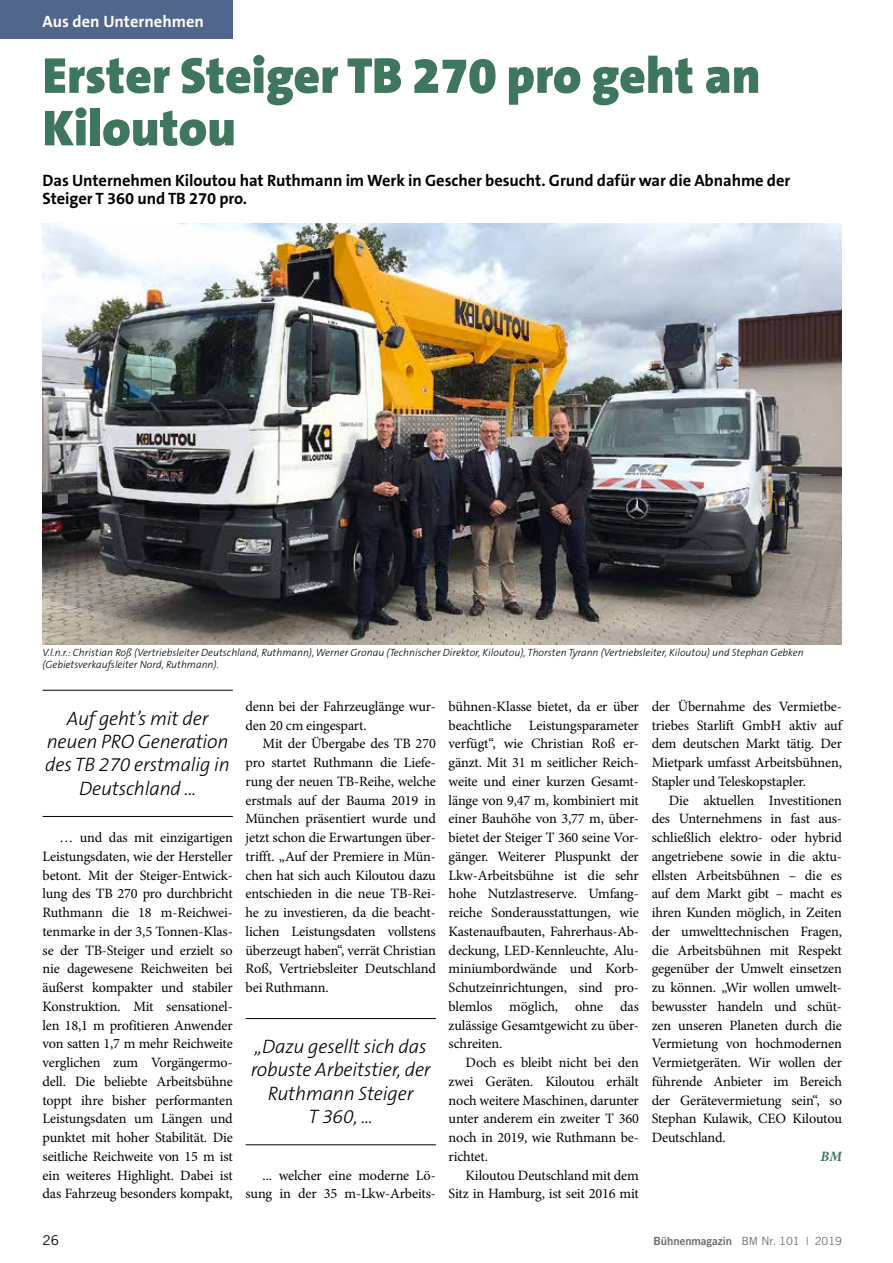
<style>
.page{position:relative;width:893px;height:1263px;background:#fff}
.page>*{position:absolute;margin:0;border:0;box-sizing:border-box;transform-origin:0 0}
.t1{font:900 51px/52.5px "The Sans B9";color:#3f765e}
.t2{font:italic 300 19.5px/23.4px "The Sans B3";letter-spacing:-.01em;color:#000;text-align:center}
.t3{font:700 16.5px/18.8px "The Sans B7";letter-spacing:-.005em;color:#000}
.t4{font:700 16.5px "The Sans B7";color:#fff}
.t5{font:14.25px/18.8px "Minion Pro";letter-spacing:-.01em;color:#000;text-align:justify}
.t6{font:italic 700 14.25px "Minion Pro";color:#3f765e}
.t7{font:13.5px "Trade Gothic";color:#000}
.t8{font:11.25px "Trade Gothic Bold Two";color:#6e6e6e}
.t9{font:italic 300 10.5px/12.3px "The Sans B3";color:#000}
.s1{font-family:"Trade Gothic"}
</style>
<div class="page">
<div style="left:0;top:0;width:233px;height:39px;background:#51658d"></div>
<hr style="left:43px;top:690px;width:190px;height:1px;background:#000">
<hr style="left:43px;top:816px;width:190px;height:1px;background:#000">
<hr style="left:246px;top:1018px;width:190px;height:1px;background:#000">
<hr style="left:246px;top:1144px;width:190px;height:1px;background:#000">
<img style="left:43px;top:224px;width:799px;height:420px">
<p class="t4" style="left:43px;top:13px;width:163px">Aus den Unternehmen</p>
<h1 class="t1" style="left:43px;top:51px;width:719px">Erster Steiger TB 270 pro geht an<br>Kiloutou</h1>
<p class="t3" style="left:43px;top:171px;width:749px">Das Unternehmen Kiloutou hat Ruthmann im Werk in Gescher besucht. Grund dafür war die Abnahme der<br>Steiger T 360 und TB 270 pro.</p>
<p class="t9" style="left:43px;top:646px;width:763px">V.l.n.r.: Christian Roß (Vertriebsleiter Deutschland, Ruthmann), Werner Gronau (Technischer Direktor, Kiloutou), Thorsten Tyrann (Vertriebsleiter, Kiloutou) und Stephan Gebken (Gebietsverkaufsleiter Nord, Ruthmann).</p>
<h2 class="t2" style="left:45px;top:707px;width:186px">Auf geht’s mit der neuen PRO Generation des TB 270 erstmalig in<br>Deutschland ...</h2>
<p class="t5" style="left:43px;top:828px;width:192px;text-indent:17px">… und das mit einzigartigen Leistungsdaten, wie der Hersteller betont. Mit der Steiger-Entwick&shy;lung des TB 270 pro durchbricht Ruthmann die 18 m-Reichwei&shy;tenmarke in der 3,5 Tonnen-Klas&shy;se der TB-Steiger und erzielt so nie dagewesene Reichweiten bei äußerst kompakter und stabiler Konstruktion. Mit sensationel&shy;len 18,1 m profitieren Anwender von satten 1,7 m mehr Reichweite verglichen zum Vorgängermo&shy;dell. Die beliebte Arbeitsbühne toppt ihre bisher performanten Leistungsdaten um Längen und punktet mit hoher Stabilität. Die seitliche Reichweite von 15 m ist ein weiteres Highlight. Dabei ist das Fahrzeug besonders kompakt,</p>
<p class="t5" style="left:246px;top:697px;width:192px">denn bei der Fahrzeuglänge wur&shy;den 20 cm eingespart.</p>
<p class="t5" style="left:246px;top:734px;width:192px;text-indent:17px">Mit der Übergabe des TB 270 pro startet Ruthmann die Liefe&shy;rung der neuen TB-Reihe, welche erstmals auf der Bauma 2019 in München präsentiert wurde und jetzt schon die Erwartungen über&shy;trifft. „Auf der Premiere in Mün&shy;chen hat sich auch Kiloutou dazu entschieden in die neue TB-Rei&shy;he zu investieren, da die beacht&shy;lichen Leistungsdaten vollstens überzeugt haben“, verrät Christian Roß, Vertriebsleiter Deutschland bei Ruthmann.</p>
<h2 class="t2" style="left:251px;top:1035px;width:182px">„Dazu gesellt sich das robuste Arbeitstier, der<br>Ruthmann Steiger<br>T 360, ...</h2>
<p class="t5" style="left:246px;top:1166px;width:192px;text-align:right">... welcher eine moderne Lö&shy;sung in der 35 m-Lkw-Arbeits-</p>
<p class="t5" style="left:449px;top:697px;width:192px">bühnen-Klasse bietet, da er über beachtliche Leistungsparameter verfügt“, wie Christian Roß er&shy;gänzt. Mit 31 m seitlicher Reich&shy;weite und einer kurzen Gesamt&shy;länge von 9,47 m, kombiniert mit einer Bauhöhe von 3,77 m, über&shy;bietet der Steiger T 360 seine Vor&shy;gänger. Weiterer Pluspunkt der Lkw-Arbeitsbühne ist die sehr hohe Nutzlastreserve. Umfang&shy;reiche Sonderausstattungen, wie Kastenaufbauten, Fahrerhaus-Ab&shy;deckung, LED-Kennleuchte, Alu&shy;miniumbordwände und Korb-Schutzeinrichtungen, sind pro&shy;blemlos möglich, ohne das zulässige Gesamtgewicht zu über&shy;schreiten.</p>
<p class="t5" style="left:449px;top:1053px;width:192px;text-indent:17px">Doch es bleibt nicht bei den zwei Geräten. Kiloutou erhält noch weitere Maschinen, darunter unter anderem ein zweiter T 360 noch in 2019, wie Ruthmann be&shy;richtet.</p>
<p class="t5" style="left:449px;top:1166px;width:192px;text-align:right">Kiloutou Deutschland mit dem<br>Sitz in Hamburg, ist seit 2016 mit</p>
<p class="t5" style="left:652px;top:697px;width:192px">der Übernahme des Vermietbe&shy;triebes Starlift GmbH aktiv auf dem deutschen Markt tätig. Der Mietpark umfasst Arbeitsbühnen, Stapler und Teleskopstapler.</p>
<p class="t5" style="left:652px;top:791px;width:192px;text-indent:17px">Die aktuellen Investitionen des Unternehmens in fast aus&shy;schließlich elektro- oder hybrid angetriebene sowie in die aktu&shy;ellsten Arbeitsbühnen – die es auf dem Markt gibt – macht es ihren Kunden möglich, in Zeiten der umwelttechnischen Fragen, die Arbeitsbühnen mit Respekt gegenüber der Umwelt einsetzen zu können. „Wir wollen umwelt&shy;bewusster handeln und schüt&shy;zen unseren Planeten durch die Vermietung von hochmodernen Vermietgeräten. Wir wollen der führende Anbieter im Bereich der Gerätevermietung sein“, so Stephan Kulawik, CEO Kiloutou Deutschland.</p>
<p class="t6" style="left:820px;top:1148px;width:23px">BM</p>
<p class="t7" style="left:43px;top:1232px;width:18px">26</p>
<p class="t8" style="left:653px;top:1234px;width:190px">Bühnenmagazin <span class="s1">BM Nr. 101 | 2019</span></p>
</div>
